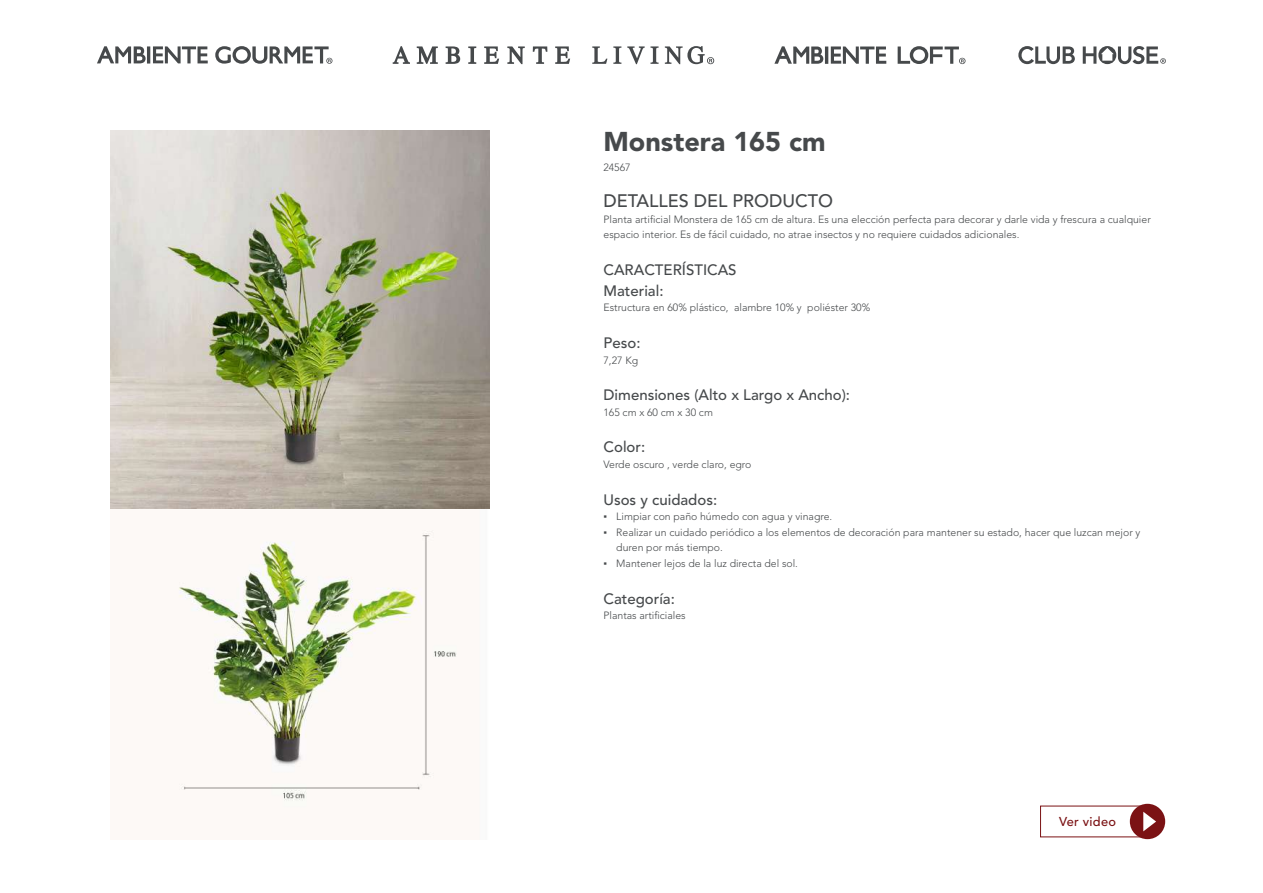
<style>
.page{position:relative;width:1263px;height:893px;background:#fff}
.page>*{position:absolute;margin:0;border:0;box-sizing:border-box;transform-origin:0 0}
.t1{font:900 27px "Avenir LT Std";color:#46494b}
.t2{font:500 18px "Avenir LT Std";color:#46494b}
.t3{font:500 15px/21px "Avenir LT Std";color:#46494b}
.t4{font:500 12.75px "Avenir LT Std";letter-spacing:.02em;color:#7b1214}
.t5{font:300 10.5px/15.6px "Avenir LT Std";color:#46494b}
.s1{font-family:"Times New Roman";font-weight:400}
</style>
<div class="page">
<img style="left:178px;top:530px;width:279px;height:272px">
<svg style="left:97px;top:46px;width:49px;height:17px"></svg>
<hr style="left:147px;top:46px;width:3px;height:18px;background:#46494b">
<svg style="left:153px;top:46px;width:55px;height:17px"></svg>
<svg style="left:215px;top:46px;width:117px;height:18px"></svg>
<svg style="left:592px;top:46px;width:15px;height:18px"></svg>
<svg style="left:613px;top:46px;width:8px;height:18px"></svg>
<svg style="left:627px;top:46px;width:31px;height:18px"></svg>
<svg style="left:468px;top:46px;width:8px;height:18px"></svg>
<svg style="left:446px;top:46px;width:14px;height:18px"></svg>
<svg style="left:555px;top:46px;width:15px;height:18px"></svg>
<svg style="left:417px;top:46px;width:21px;height:18px"></svg>
<svg style="left:393px;top:46px;width:17px;height:18px"></svg>
<svg style="left:484px;top:46px;width:15px;height:18px"></svg>
<svg style="left:533px;top:46px;width:14px;height:18px"></svg>
<svg style="left:507px;top:46px;width:18px;height:18px"></svg>
<svg style="left:665px;top:46px;width:49px;height:18px"></svg>
<svg style="left:774px;top:46px;width:49px;height:18px"></svg>
<hr style="left:825px;top:47px;width:3px;height:17px;background:#46494b">
<svg style="left:831px;top:46px;width:55px;height:18px"></svg>
<svg style="left:898px;top:46px;width:67px;height:18px"></svg>
<svg style="left:1018px;top:46px;width:57px;height:18px"></svg>
<svg style="left:1083px;top:46px;width:83px;height:18px"></svg>
<div style="left:1130px;top:804px;width:35px;height:35px;background:#7b1214;border-radius:50%"></div>
<svg style="left:1143px;top:812px;width:13px;height:19px"></svg>
<img style="left:111px;top:130px;width:378px;height:379px">
<h1 class="t1" style="left:603px;top:125px;width:224px">Monstera 165 cm</h1>
<p class="t5" style="left:603px;top:159px;width:29px">24567</p>
<h2 class="t2" style="left:603px;top:190px;width:231px">DETALLES DEL PRODUCTO</h2>
<p class="t5" style="left:603px;top:211px;width:549px">Planta artificial Monstera de 165 cm de altura. Es una elección perfecta para decorar y darle vida y frescura a cualquier espacio interior. Es de fácil cuidado, no atrae insectos y no requiere cuidados adicionales.</p>
<h3 class="t3" style="left:603px;top:259px;width:135px">CARACTERÍSTICAS<br>Material:</h3>
<p class="t5" style="left:603px;top:300px;width:268px">Estructura en 60% plástico, alambre 10% y poliéster 30%</p>
<h3 class="t3" style="left:603px;top:333px;width:38px">Peso:</h3>
<p class="t5" style="left:603px;top:352px;width:36px">7,27 Kg</p>
<h3 class="t3" style="left:603px;top:385px;width:248px">Dimensiones (Alto x Largo x Ancho):</h3>
<p class="t5" style="left:603px;top:404px;width:111px">165 cm x 60 cm x 30 cm</p>
<h3 class="t3" style="left:603px;top:437px;width:43px">Color:</h3>
<p class="t5" style="left:603px;top:457px;width:149px">Verde oscuro , verde claro, egro</p>
<h3 class="t3" style="left:603px;top:489px;width:115px">Usos y cuidados:</h3>
<p class="t5" style="left:603px;top:509px;width:230px"><span class="s1">▪</span> Limpiar con paño húmedo con agua y vinagre.</p>
<p class="t5" style="left:616px;top:524px;width:526px;text-indent:-13px"><span class="s1">▪</span> Realizar un cuidado periódico a los elementos de decoración para mantener su estado, hacer que luzcan mejor y duren por más tiempo.</p>
<p class="t5" style="left:603px;top:556px;width:196px"><span class="s1">▪</span> Mantener lejos de la luz directa del sol.</p>
<h3 class="t3" style="left:603px;top:588px;width:73px">Categoría:</h3>
<p class="t5" style="left:603px;top:608px;width:84px">Plantas artificiales</p>
<p class="t4" style="left:1059px;top:814px;width:58px">Ver video</p>
</div>
